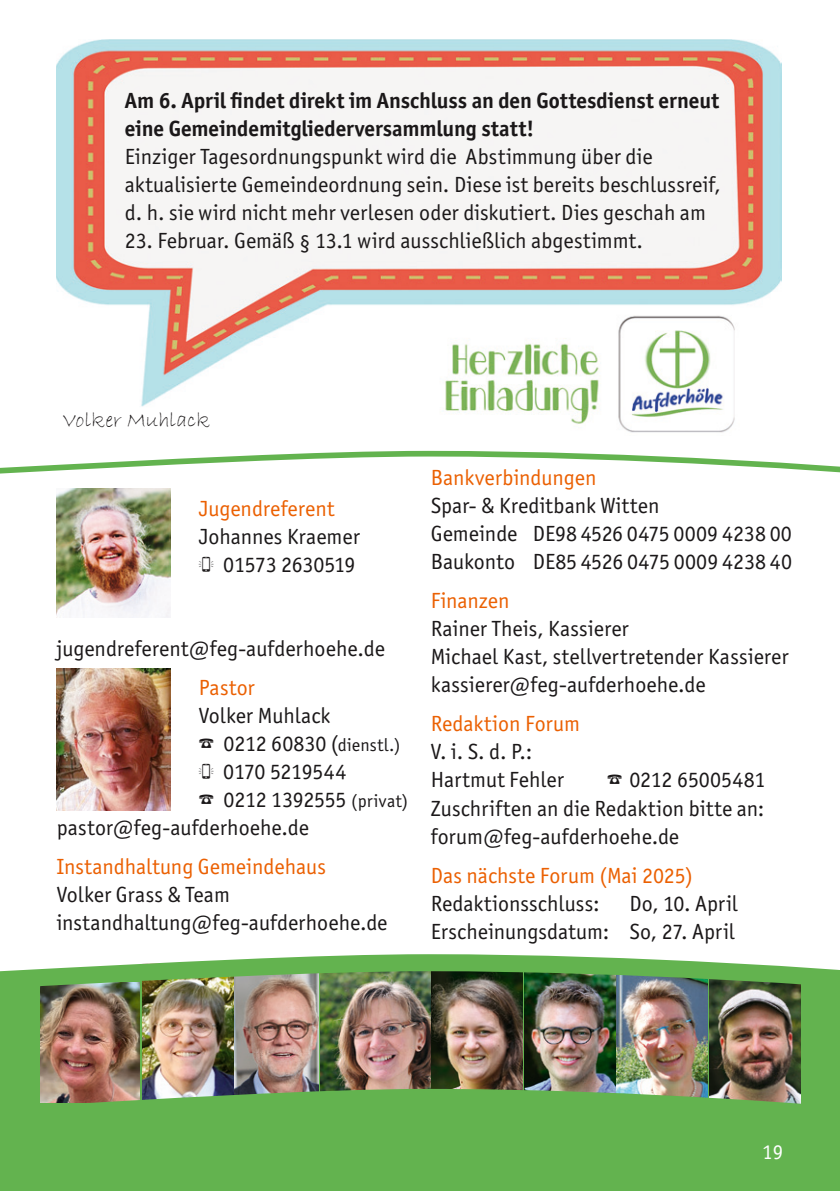
<style>
.page{position:relative;width:840px;height:1191px;background:#fff}
.page>*{position:absolute;margin:0;border:0;box-sizing:border-box;transform-origin:0 0}
.t1{font:22px/28px "Officina Sans ITC Pro";color:#1b1819}
.t2{font:22px "Officina Sans ITC Pro";color:#eb6002}
.t3{font:700 22px/28px "Officina Sans ITC Pro";letter-spacing:-.005em;color:#1b1819}
.t4{font:22px "Bradley Hand ITC";color:#1b1819}
.t5{font:21px "Officina Sans ITC Pro";color:#fff}
.s1{font-size:18px}
</style>
<div class="page">
<div style="left:0;top:1139px;width:839px;height:52px;background:#63b34f"></div>
<svg style="left:0;top:1005px;width:839px;height:84px;background:#62ab4f"></svg>
<img style="left:709px;top:1005px;width:90px;height:84px">
<img style="left:616px;top:1005px;width:91px;height:84px">
<img style="left:524px;top:1005px;width:91px;height:84px">
<img style="left:431px;top:1005px;width:91px;height:84px">
<img style="left:320px;top:1005px;width:110px;height:84px">
<img style="left:235px;top:1005px;width:83px;height:84px">
<img style="left:142px;top:1005px;width:91px;height:84px">
<img style="left:40px;top:1005px;width:99px;height:84px">
<img style="left:0;top:988px;width:839px;height:17px">
<svg style="left:0;top:1089px;width:839px;height:50px;background:#69ae54"></svg>
<img style="left:57px;top:40px;width:724px;height:393px">
<svg style="left:0;top:451px;width:839px;height:39px"></svg>
<img style="left:0;top:954px;width:839px;height:34px">
<img style="left:57px;top:488px;width:113px;height:129px">
<img style="left:57px;top:668px;width:113px;height:142px">
<p class="t3" style="left:125px;top:86px;width:595px">Am 6. April findet direkt im Anschluss an den Gottesdienst erneut eine Gemeindemitgliederversammlung statt!</p>
<p class="t1" style="left:125px;top:142px;width:597px">Einziger Tagesordnungspunkt wird die Abstimmung über die aktualisierte Gemeindeordnung sein. Diese ist bereits beschlussreif, d. h. sie wird nicht mehr verlesen oder diskutiert. Dies geschah am</p>
<p class="t1" style="left:125px;top:226px;width:519px">23. Februar. Gemäß § 13.1 wird ausschließlich abgestimmt.</p>
<p class="t4" style="left:62px;top:405px;width:149px">Volker Muhlack</p>
<p class="t2" style="left:198px;top:495px;width:137px">Jugendreferent</p>
<p class="t1" style="left:198px;top:522px;width:163px;text-align:right">Johannes Kraemer<br>01573 2630519</p>
<p class="t1" style="left:57px;top:634px;width:329px">jugendreferent@feg-aufderhoehe.de</p>
<p class="t2" style="left:198px;top:674px;width:58px">Pastor</p>
<p class="t1" style="left:198px;top:701px;width:133px">Volker Muhlack</p>
<p class="t1" style="left:198px;top:729px;width:203px">☎ 0212 60830 (<span class="s1">dienstl.)</span></p>
<p class="t1" style="left:223px;top:757px;width:124px">0170 5219544</p>
<p class="t1" style="left:198px;top:785px;width:211px">☎ 0212 1392555 <span class="s1">(privat)</span></p>
<p class="t1" style="left:57px;top:813px;width:253px">pastor@feg-aufderhoehe.de</p>
<p class="t2" style="left:57px;top:854px;width:270px">Instandhaltung Gemeindehaus</p>
<p class="t1" style="left:57px;top:881px;width:332px">Volker Grass &amp; Team instandhaltung@feg-aufderhoehe.de</p>
<p class="t2" style="left:430px;top:464px;width:167px">Bankverbindungen</p>
<p class="t1" style="left:430px;top:491px;width:363px">Spar- &amp; Kreditbank Witten<br>Gemeinde DE98 4526 0475 0009 4238 00<br>Baukonto DE85 4526 0475 0009 4238 40</p>
<p class="t2" style="left:430px;top:587px;width:80px">Finanzen</p>
<p class="t1" style="left:430px;top:614px;width:359px">Rainer Theis, Kassierer<br>Michael Kast, stellvertretender Kassierer kassierer@feg-aufderhoehe.de</p>
<p class="t2" style="left:430px;top:711px;width:151px">Redaktion Forum</p>
<p class="t1" style="left:430px;top:738px;width:135px">V. i. S. d. P.:<br>Hartmut Fehler</p>
<p class="t1" style="left:430px;top:766px;width:336px;text-align:justify;text-indent:176px">☎ 0212 65005481<br>Zuschriften an die Redaktion bitte an: forum@feg-aufderhoehe.de</p>
<p class="t2" style="left:430px;top:862px;width:263px">Das nächste Forum (Mai 2025)</p>
<p class="t1" style="left:430px;top:889px;width:170px">Redaktionsschluss:</p>
<p class="t1" style="left:430px;top:889px;width:308px;text-align:right">Do, 10. April<br>Erscheinungsdatum: So, 27. April</p>
<p class="t5" style="left:761px;top:1139px;width:22px">19</p>
</div>
